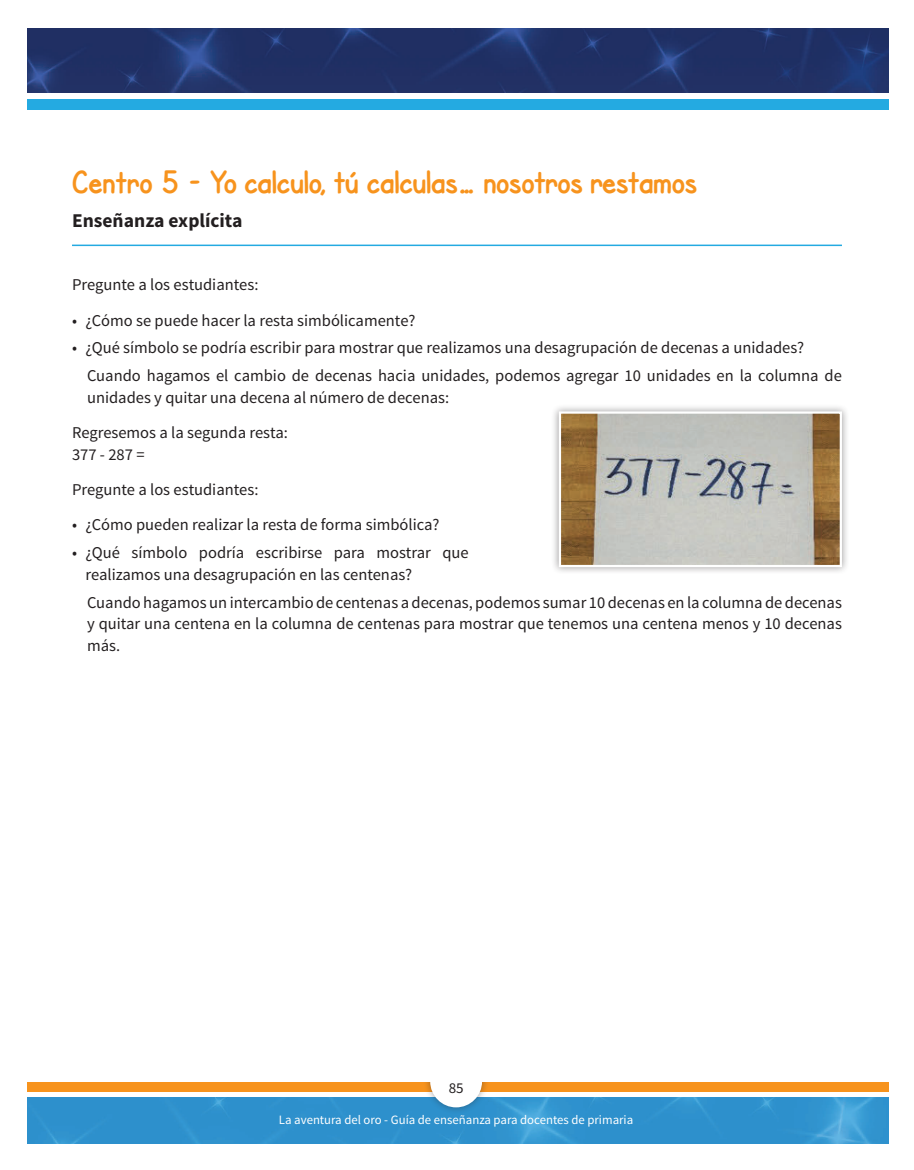
<style>
.page{position:relative;width:914px;height:1170px;background:#fff}
.page>*{position:absolute;margin:0;border:0;box-sizing:border-box;transform-origin:0 0}
._01_-_titre{font:700 33px "SF Cartoonist Hand";letter-spacing:-.01em;color:#f7931d}
.sous-titre_texte_lig{font:700 19.5px "Source Sans Pro";color:#231f20}
.texte_sous_enum{font:16.5px/21.8px "Source Sans Pro";color:#231f20}
._03_-_texte{font:16.5px/21.8px "Source Sans Pro";color:#231f20}
.t1{font:15px "Source Sans Pro";color:#231f20}
.t2{font:12.75px "Source Sans Pro";color:#fff}
</style>
<div class="page">
<img style="left:27px;top:1098px;width:861px;height:45px">
<div style="left:27px;top:1081px;width:861px;height:11px;background:#f7931d"></div>
<div style="left:423px;top:1048px;width:66px;height:66px;background:#231f20;opacity:.44"></div>
<div style="left:432px;top:1057px;width:48px;height:49px;background:#fff;border-radius:50%"></div>
<div style="left:430px;top:1055px;width:52px;height:52px;border:3px solid #fff;border-radius:50%"></div>
<div style="left:27px;top:99px;width:861px;height:11px;background:#24aae1"></div>
<img style="left:27px;top:28px;width:861px;height:65px">
<div style="left:27px;top:1039px;width:861px;height:43px;background:#fff"></div>
<hr style="left:72px;top:245px;width:770px;height:1px;background:#24aae1">
<div style="left:551px;top:403px;width:298px;height:172px;background:#231f20;opacity:.44"></div>
<img style="left:562px;top:414px;width:277px;height:150px">
<div style="left:559px;top:411px;width:283px;height:156px;border:2px solid #fff"></div>
<p class="_01_-_titre" style="left:72px;top:163px;width:627px">Centro 5 - Yo calculo, tú calculas… nosotros restamos</p>
<p class="sous-titre_texte_lig" style="left:72px;top:208px;width:172px">Enseñanza explícita</p>
<p class="_03_-_texte" style="left:72px;top:274px;width:188px">Pregunte a los estudiantes:</p>
<p class="texte_sous_enum" style="left:72px;top:309px;width:345px">• ¿Cómo se puede hacer la resta simbólicamente?</p>
<p class="texte_sous_enum" style="left:72px;top:337px;width:733px">• ¿Qué símbolo se podría escribir para mostrar que realizamos una desagrupación de decenas a unidades?</p>
<p class="texte_sous_enum" style="left:87px;top:365px;width:756px">Cuando hagamos el cambio de decenas hacia unidades, podemos agregar 10 unidades en la columna de unidades y quitar una decena al número de decenas:</p>
<p class="_03_-_texte" style="left:72px;top:422px;width:217px">Regresemos a la segunda resta:<br>377 - 287 =</p>
<p class="_03_-_texte" style="left:72px;top:479px;width:188px">Pregunte a los estudiantes:</p>
<p class="texte_sous_enum" style="left:72px;top:514px;width:369px">• ¿Cómo pueden realizar la resta de forma simbólica?</p>
<p class="texte_sous_enum" style="left:86px;top:542px;width:385px;text-indent:-14px">• ¿Qué símbolo podría escribirse para mostrar que realizamos una desagrupación en las centenas?</p>
<p class="texte_sous_enum" style="left:87px;top:591px;width:756px;text-align:justify">Cuando hagamos un intercambio de centenas a decenas, podemos sumar 10 decenas en la columna de decenas y quitar una centena en la columna de centenas para mostrar que tenemos una centena menos y 10 decenas más.</p>
<p class="t1" style="left:449px;top:1078px;width:16px">85</p>
<p class="t2" style="left:279px;top:1112px;width:356px">La aventura del oro - Guía de enseñanza para docentes de primaria</p>
</div>
